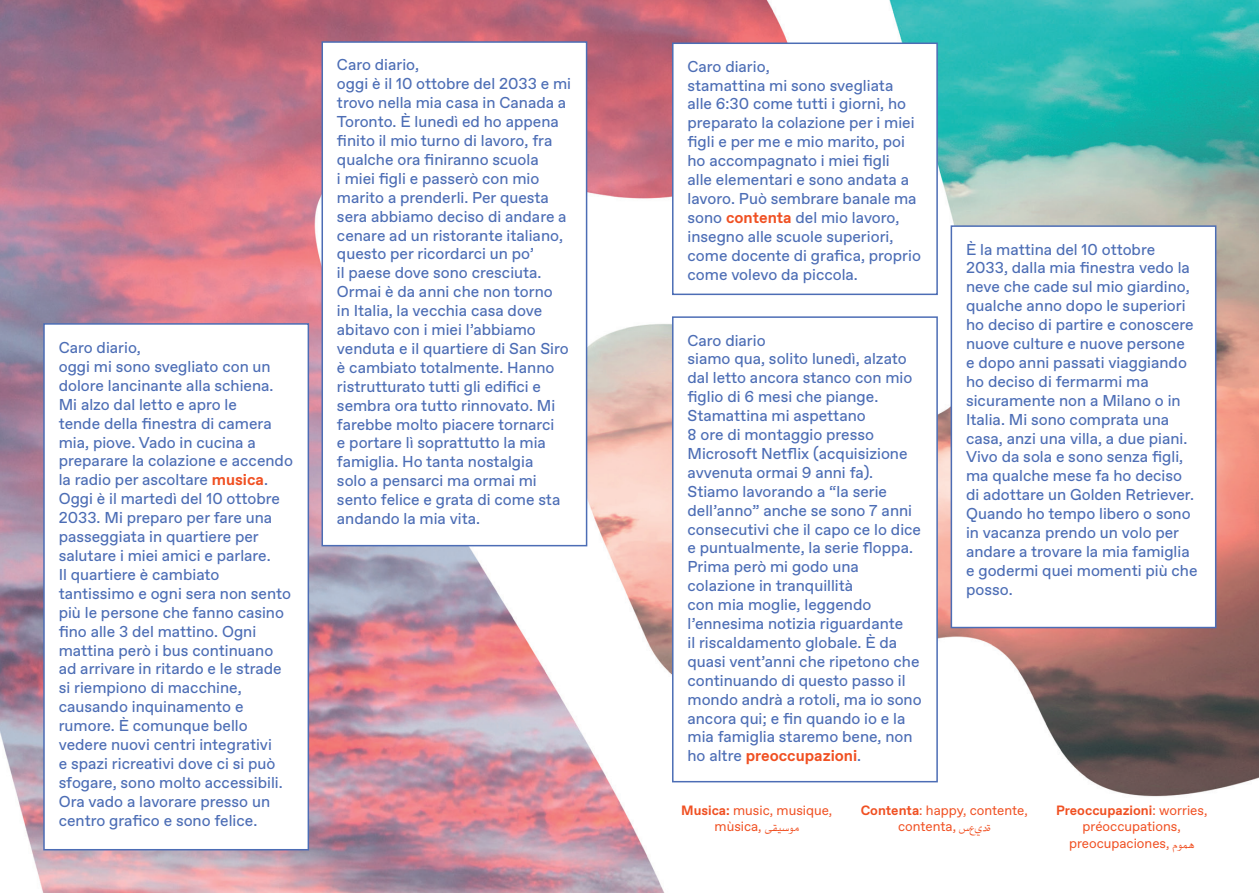
<style>
.page{position:relative;width:1259px;height:893px;background:#fff}
.page>*{position:absolute;margin:0;border:0;box-sizing:border-box;transform-origin:0 0}
.note{font:15.75px/18.9px "ABC Favorit";color:#4c6db5}
.pragrafo_traduzione{font:13.5px/16.5px "ABC Favorit";color:#f05022;text-align:center}
.pragrafo_traduzione-2{font:700 13.5px "ABC Favorit";color:#f05022}
.s1{font-weight:700;color:#f05022}
.s2{font-weight:700}
.s3{font-family:"Muna"}
.s4{font-weight:400}
</style>
<div class="page">
<img style="left:0;top:0;width:1259px;height:893px">
<div style="left:43px;top:323px;width:266px;height:527px;background:#fff;border:2px solid #4c6db5"></div>
<div style="left:321px;top:41px;width:266px;height:505px;background:#fff;border:2px solid #4c6db5"></div>
<div style="left:672px;top:43px;width:266px;height:252px;background:#fff;border:2px solid #4c6db5"></div>
<div style="left:672px;top:316px;width:266px;height:466px;background:#fff;border:2px solid #4c6db5"></div>
<div style="left:950px;top:225px;width:266px;height:403px;background:#fff;border:2px solid #4c6db5"></div>
<p class="note" style="left:59px;top:339px;width:84px">Caro diario,</p>
<p class="note" style="left:59px;top:357px;width:236px">oggi mi sono svegliato con un dolore lancinante alla schiena.<br>Mi alzo dal letto e apro le<br>tende della finestra di camera mia, piove. Vado in cucina a preparare la colazione e accendo la radio per ascoltare <span class="s1">musica</span>.<br>Oggi è il martedì del 10 ottobre<br>2033. Mi preparo per fare una passeggiata in quartiere per salutare i miei amici e parlare.</p>
<p class="note" style="left:59px;top:565px;width:234px">Il quartiere è cambiato tantissimo e ogni sera non sento più le persone che fanno casino fino alle 3 del mattino. Ogni mattina però i bus continuano ad arrivare in ritardo e le strade si riempiono di macchine, causando inquinamento e rumore. È comunque bello vedere nuovi centri integrativi<br>e spazi ricreativi dove ci si può sfogare, sono molto accessibili.</p>
<p class="note" style="left:59px;top:792px;width:213px">Ora vado a lavorare presso un centro grafico e sono felice.</p>
<p class="note" style="left:337px;top:56px;width:84px">Caro diario,</p>
<p class="note" style="left:337px;top:75px;width:236px">oggi è il 10 ottobre del 2033 e mi trovo nella mia casa in Canada a<br>Toronto. È lunedì ed ho appena finito il mio turno di lavoro, fra qualche ora finiranno scuola<br>i miei figli e passerò con mio marito a prenderli. Per questa sera abbiamo deciso di andare a cenare ad un ristorante italiano, questo per ricordarci un po’<br>il paese dove sono cresciuta.<br>Ormai è da anni che non torno<br>in Italia, la vecchia casa dove abitavo con i miei l’abbiamo venduta e il quartiere di San Siro è cambiato totalmente. Hanno ristrutturato tutti gli edifici e sembra ora tutto rinnovato. Mi farebbe molto piacere tornarci<br>e portare lì soprattutto la mia famiglia. Ho tanta nostalgia<br>solo a pensarci ma ormai mi sento felice e grata di come sta andando la mia vita.</p>
<p class="note" style="left:687px;top:57px;width:84px">Caro diario,</p>
<p class="note" style="left:687px;top:76px;width:235px">stamattina mi sono svegliata alle 6:30 come tutti i giorni, ho preparato la colazione per i miei figli e per me e mio marito, poi ho accompagnato i miei figli<br>alle elementari e sono andata a lavoro. Può sembrare banale ma sono <span class="s1">contenta</span> del mio lavoro, insegno alle scuole superiori, come docente di grafica, proprio come volevo da piccola.</p>
<p class="note" style="left:687px;top:331px;width:80px">Caro diario</p>
<p class="note" style="left:687px;top:350px;width:226px">siamo qua, solito lunedì, alzato dal letto ancora stanco con mio figlio di 6 mesi che piange.</p>
<p class="note" style="left:687px;top:407px;width:235px">Stamattina mi aspettano<br>8 ore di montaggio presso<br>Microsoft Netflix (acquisizione avvenuta ormai 9 anni fa).<br>Stiamo lavorando a “la serie dell’anno” anche se sono 7 anni consecutivi che il capo ce lo dice e puntualmente, la serie floppa.</p>
<p class="note" style="left:687px;top:558px;width:236px">Prima però mi godo una colazione in tranquillità<br>con mia moglie, leggendo l’ennesima notizia riguardante<br>il riscaldamento globale. È da quasi vent’anni che ripetono che continuando di questo passo il mondo andrà a rotoli, ma io sono ancora qui; e fin quando io e la mia famiglia staremo bene, non ho altre <span class="s1">preoccupazioni</span>.</p>
<p class="note" style="left:966px;top:240px;width:233px">È la mattina del 10 ottobre<br>2033, dalla mia finestra vedo la neve che cade sul mio giardino, qualche anno dopo le superiori ho deciso di partire e conoscere nuove culture e nuove persone<br>e dopo anni passati viaggiando ho deciso di fermarmi ma sicuramente non a Milano o in<br>Italia. Mi sono comprata una casa, anzi una villa, a due piani.<br>Vivo da sola e sono senza figli, ma qualche mese fa ho deciso di adottare un Golden Retriever.<br>Quando ho tempo libero o sono in vacanza prendo un volo per andare a trovare la mia famiglia e godermi quei momenti più che posso.</p>
<p class="pragrafo_traduzione" style="left:681px;top:802px;width:153px"><span class="s2">Musica:</span> music, musique,</p>
<p class="pragrafo_traduzione" style="left:714px;top:819px;width:86px">mùsica <span class="s3">سي قى</span>, <span class="s3">مو</span></p>
<p class="pragrafo_traduzione" style="left:860px;top:802px;width:169px"><span class="s2">Contenta</span>: happy, contente,</p>
<p class="pragrafo_traduzione" style="left:898px;top:819px;width:94px">contenta <span class="s3">س</span>, <span class="s3">ةديع</span></p>
<p class="pragrafo_traduzione-2" style="left:1056px;top:802px;width:153px">Preoccupazioni<span class="s4">: worries,</span></p>
<p class="pragrafo_traduzione" style="left:1069px;top:819px;width:127px">préoccupations, preocupaciones <span class="s3">هموم</span>,</p>
</div>
